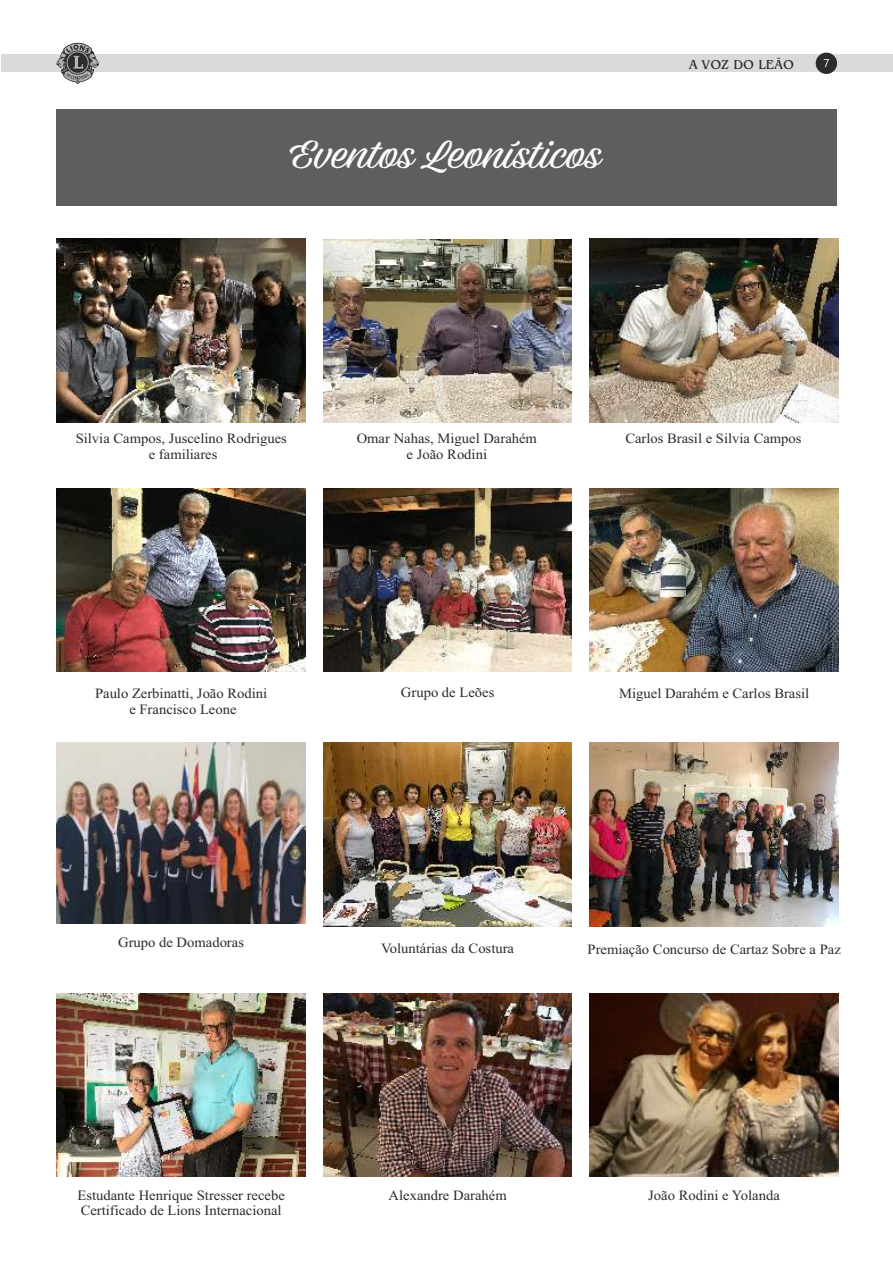
<style>
.page{position:relative;width:893px;height:1263px;background:#fff}
.page>*{position:absolute;margin:0;border:0;box-sizing:border-box;transform-origin:0 0}
.t1{font:39px "Adinah Solid";color:#fefefe;scale:1.06 1}
.t2{font:14.1px/15.8px "Times New Roman";color:#2d2b2d;text-align:center}
.t3{font:13.5px "Bangkok";color:#2d2b2d}
</style>
<div class="page">
<div style="left:1px;top:54px;width:891px;height:18px;background:#d9dadb"></div>
<svg style="left:56px;top:43px;width:43px;height:41px"></svg>
<div style="left:816px;top:53px;width:21px;height:21px;background:#2d2b2d;border-radius:50%"></div>
<svg style="left:824px;top:59px;width:5px;height:8px"></svg>
<div style="left:57px;top:109px;width:780px;height:96px;background:#5d5e60"></div>
<img style="left:57px;top:239px;width:248px;height:183px">
<img style="left:323px;top:239px;width:249px;height:184px">
<img style="left:590px;top:239px;width:248px;height:183px">
<img style="left:57px;top:488px;width:248px;height:184px">
<img style="left:323px;top:488px;width:249px;height:184px">
<img style="left:590px;top:488px;width:248px;height:184px">
<img style="left:57px;top:742px;width:248px;height:181px">
<img style="left:323px;top:742px;width:249px;height:184px">
<img style="left:590px;top:742px;width:248px;height:184px">
<img style="left:57px;top:993px;width:248px;height:184px">
<img style="left:323px;top:993px;width:249px;height:184px">
<img style="left:590px;top:993px;width:248px;height:184px">
<h1 class="t1" style="left:286px;top:140px;width:300px">Eventos Leonísticos</h1>
<p class="t3" style="left:689px;top:57px;width:107px">A VOZ DO LEÃO</p>
<p class="t2" style="left:76px;top:432px;width:213px">Silvia Campos, Juscelino Rodrigues e familiares</p>
<p class="t2" style="left:357px;top:432px;width:182px">Omar Nahas, Miguel Darahém e João Rodini</p>
<p class="t2" style="left:625px;top:432px;width:178px">Carlos Brasil e Silvia Campos</p>
<p class="t2" style="left:95px;top:687px;width:174px">Paulo Zerbinatti, João Rodini e Francisco Leone</p>
<p class="t2" style="left:401px;top:686px;width:95px">Grupo de Leões</p>
<p class="t2" style="left:619px;top:687px;width:192px">Miguel Darahém e Carlos Brasil</p>
<p class="t2" style="left:118px;top:935px;width:127px">Grupo de Domadoras</p>
<p class="t2" style="left:381px;top:942px;width:134px">Voluntárias da Costura</p>
<p class="t2" style="left:587px;top:943px;width:255px">Premiação Concurso de Cartaz Sobre a Paz</p>
<p class="t2" style="left:77px;top:1188px;width:209px">Estudante Henrique Stresser recebe</p>
<p class="t2" style="left:389px;top:1188px;width:120px">Alexandre Darahém</p>
<p class="t2" style="left:648px;top:1188px;width:133px">João Rodini e Yolanda</p>
<p class="t2" style="left:81px;top:1204px;width:202px">Certificado de Lions Internacional</p>
</div>
